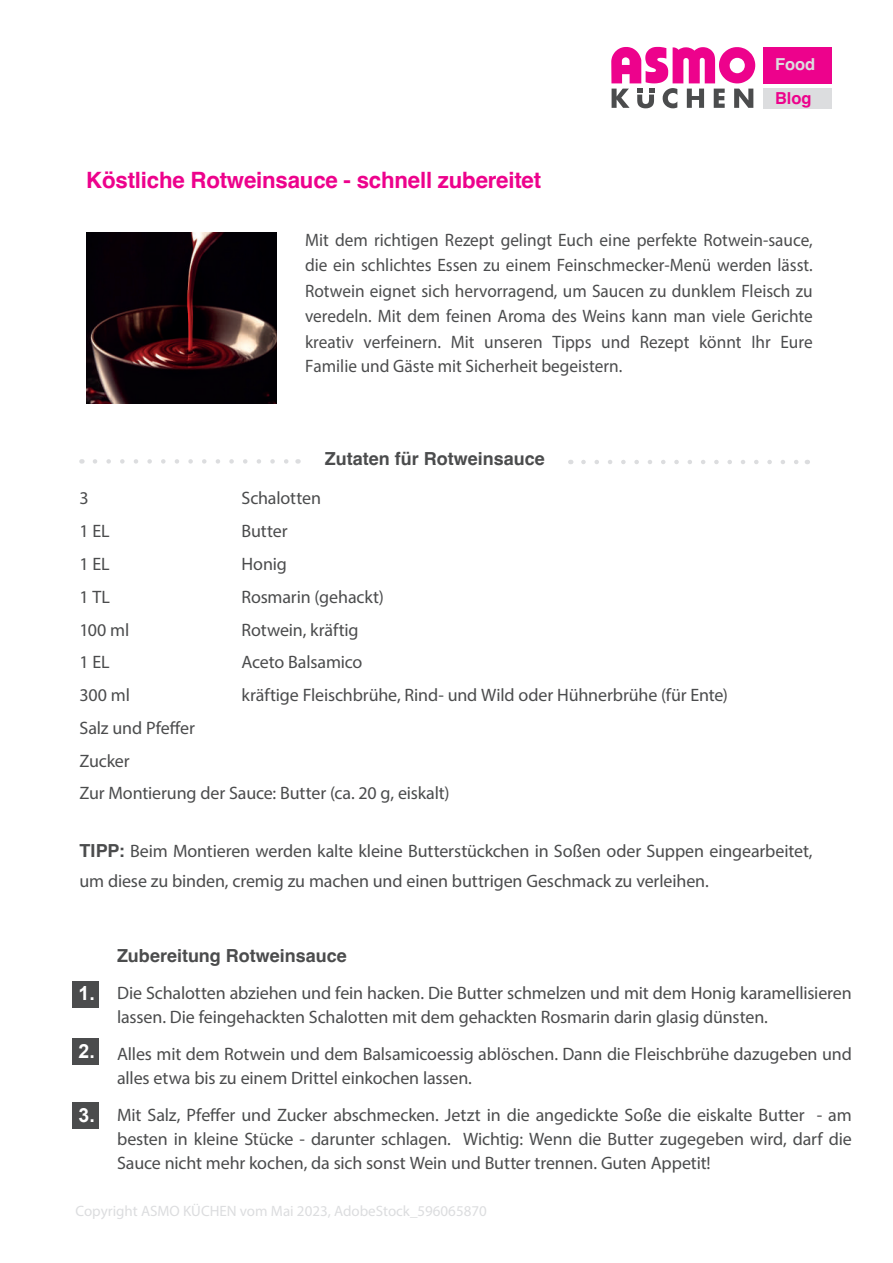
<style>
.page{position:relative;width:893px;height:1263px;background:#fff}
.page>*{position:absolute;margin:0;border:0;box-sizing:border-box;transform-origin:0 0}
.t1{font:700 22.5px "Helvetica";letter-spacing:-.01em;color:#ed028c}
.t2{font:700 19.5px "Arial";color:#fff}
.t3{font:18px/24px "Myriad Pro";letter-spacing:-.005em;color:#4b4c4d}
.t4{font:18px/25.3px "Myriad Pro";letter-spacing:-.005em;color:#4b4c4d;text-align:justify;scale:.96 1}
.t5{font:700 18px "Helvetica";color:#4b4c4d}
.t6{font:700 16.5px "Helvetica";color:#dcdddf}
.t7{font:700 16.5px "Helvetica";color:#ed028c}
.t8{font:15px "Myriad Pro";color:#dcdddf}
.s1{font-family:"Helvetica";font-weight:700}
</style>
<div class="page">
<img style="left:86px;top:232px;width:190px;height:172px">
<svg style="left:95px;top:459px;width:194px;height:5px"></svg>
<svg style="left:583px;top:460px;width:216px;height:4px"></svg>
<svg style="left:611px;top:47px;width:144px;height:61px"></svg>
<div style="left:763px;top:47px;width:69px;height:36px;background:#ed028c"></div>
<div style="left:763px;top:88px;width:69px;height:20px;background:#dcdddf"></div>
<div style="left:72px;top:981px;width:27px;height:26px;background:#4b4c4d"></div>
<div style="left:72px;top:1038px;width:27px;height:27px;background:#4b4c4d"></div>
<div style="left:72px;top:1103px;width:27px;height:26px;background:#4b4c4d"></div>
<p class="t1" style="left:86px;top:166px;width:456px">Köstliche Rotweinsauce - schnell zubereitet</p>
<p class="t6" style="left:775px;top:53px;width:42px">Food</p>
<p class="t7" style="left:775px;top:87px;width:38px">Blog</p>
<p class="t4" style="left:305px;top:227px;width:530px">Mit dem richtigen Rezept gelingt Euch eine perfekte Rotwein-sauce, die ein schlichtes Essen zu einem Feinschmecker-Menü werden lässt.<br>Rotwein eignet sich hervorragend, um Saucen zu dunklem Fleisch zu veredeln. Mit dem feinen Aroma des Weins kann man viele Gerichte kreativ verfeinern. Mit unseren Tipps und Rezept könnt Ihr Eure Familie und Gäste mit Sicherheit begeistern.</p>
<p class="t5" style="left:325px;top:448px;width:222px">Zutaten für Rotweinsauce</p>
<p class="t3" style="left:80px;top:486px;width:11px">3</p>
<p class="t3" style="left:242px;top:486px;width:81px">Schalotten</p>
<p class="t3" style="left:80px;top:519px;width:32px">1 EL</p>
<p class="t3" style="left:242px;top:519px;width:48px">Butter</p>
<p class="t3" style="left:80px;top:552px;width:32px">1 EL</p>
<p class="t3" style="left:242px;top:552px;width:47px">Honig</p>
<p class="t3" style="left:80px;top:584px;width:32px">1 TL</p>
<p class="t3" style="left:242px;top:584px;width:144px">Rosmarin (gehackt)</p>
<p class="t3" style="left:80px;top:617px;width:51px">100 ml</p>
<p class="t3" style="left:242px;top:617px;width:119px">Rotwein, kräftig</p>
<p class="t3" style="left:80px;top:650px;width:32px">1 EL</p>
<p class="t3" style="left:242px;top:650px;width:122px">Aceto Balsamico</p>
<p class="t3" style="left:80px;top:683px;width:52px">300 ml</p>
<p class="t3" style="left:242px;top:683px;width:488px">kräftige Fleischbrühe, Rind- und Wild oder Hühnerbrühe (für Ente)</p>
<p class="t3" style="left:80px;top:711px;width:372px;line-height:32.7px">Salz und Pfeffer<br>Zucker<br>Zur Montierung der Sauce: Butter (ca. 20 g, eiskalt)</p>
<p class="t3" style="left:80px;top:835px;width:735px;line-height:30px"><span class="s1">TIPP:</span> Beim Montieren werden kalte kleine Butterstückchen in Soßen oder Suppen eingearbeitet, um diese zu binden, cremig zu machen und einen buttrigen Geschmack zu verleihen.</p>
<p class="t2" style="left:79px;top:980px;width:18px">1.</p>
<p class="t2" style="left:79px;top:1038px;width:18px">2.</p>
<p class="t2" style="left:79px;top:1102px;width:18px">3.</p>
<p class="t5" style="left:117px;top:945px;width:231px">Zubereitung Rotweinsauce</p>
<p class="t3" style="left:117px;top:981px;width:736px">Die Schalotten abziehen und fein hacken. Die Butter schmelzen und mit dem Honig karamellisieren lassen. Die feingehackten Schalotten mit dem gehackten Rosmarin darin glasig dünsten.</p>
<p class="t3" style="left:117px;top:1041px;width:736px">Alles mit dem Rotwein und dem Balsamicoessig ablöschen. Dann die Fleischbrühe dazugeben und alles etwa bis zu einem Drittel einkochen lassen.</p>
<p class="t3" style="left:117px;top:1102px;width:736px;text-align:justify">Mit Salz, Pfeffer und Zucker abschmecken. Jetzt in die angedickte Soße die eiskalte Butter - am besten in kleine Stücke - darunter schlagen. Wichtig: Wenn die Butter zugegeben wird, darf die Sauce nicht mehr kochen, da sich sonst Wein und Butter trennen. Guten Appetit!</p>
<p class="t8" style="left:75px;top:1201px;width:413px">Copyright ASMO KÜCHEN vom Mai 2023, AdobeStock_596065870</p>
</div>
